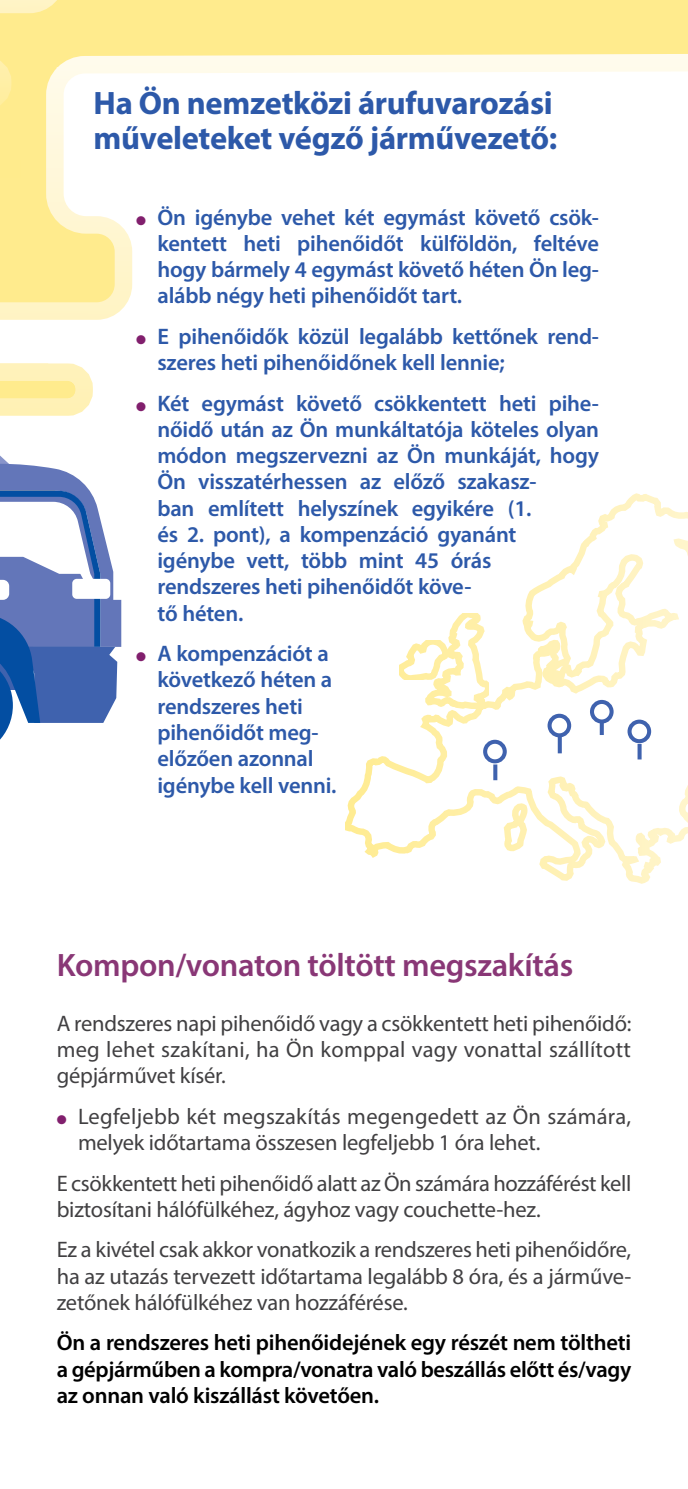
<style>
.page{position:relative;width:688px;height:1489px;background:#fff}
.page>*{position:absolute;margin:0;border:0;box-sizing:border-box;transform-origin:0 0}
.Subtitle-Blue_paragr{font:700 32.5px/35px "Myriad Pro";letter-spacing:-.01em;color:#2d59a9}
.Subtitles_purple{font:600 32.5px "Myriad Pro";letter-spacing:-.01em;color:#893776}
.t1{font:600 22.5px/26.2px "Myriad Pro";letter-spacing:-.01em;color:#2d59a9}
.TEXT{font:22.5px/26.2px "Myriad Pro";letter-spacing:-.01em;color:#414042;text-align:justify}
.TEXT-2{font:600 22.5px/26.2px "Myriad Pro";letter-spacing:-.015em;color:#000;text-align:justify}
.s1{color:#811f6d}
</style>
<div class="page">
<div style="left:0;top:0;width:687px;height:622px;background:#ffeb8d"></div>
<div style="left:121px;top:596px;width:225px;height:51px;background:#fff"></div>
<svg style="left:0;top:54px;width:687px;height:542px;background:#fffdf7"></svg>
<svg style="left:0;top:414px;width:121px;height:326px;background:#9aadd4"></svg>
<svg style="left:0;top:0;width:74px;height:186px"></svg>
<svg style="left:346px;top:463px;width:341px;height:421px"></svg>
<svg style="left:399px;top:613px;width:89px;height:100px"></svg>
<svg style="left:500px;top:802px;width:32px;height:50px"></svg>
<svg style="left:534px;top:637px;width:29px;height:22px"></svg>
<svg style="left:629px;top:721px;width:20px;height:20px"></svg>
<div style="left:627px;top:719px;width:24px;height:24px;border:4px solid #3f62ae;border-radius:50%"></div>
<svg style="left:599px;top:723px;width:4px;height:12px"></svg>
<svg style="left:591px;top:702px;width:20px;height:19px"></svg>
<div style="left:589px;top:700px;width:24px;height:23px;border:4px solid #3f62ae;border-radius:50%"></div>
<div style="left:485px;top:741px;width:19px;height:20px;background:#fff;border-radius:50%"></div>
<div style="left:483px;top:739px;width:23px;height:24px;border:4px solid #3f62ae;border-radius:50%"></div>
<svg style="left:549px;top:715px;width:20px;height:20px"></svg>
<div style="left:547px;top:713px;width:24px;height:24px;border:4px solid #3f62ae;border-radius:50%"></div>
<svg style="left:493px;top:764px;width:4px;height:16px"></svg>
<svg style="left:637px;top:744px;width:4px;height:15px"></svg>
<svg style="left:557px;top:736px;width:4px;height:17px"></svg>
<h2 class="Subtitle-Blue_paragr" style="left:94px;top:84px;width:465px">Ha Ön nemzetközi árufuvarozási műveleteket végző járművezető:</h2>
<p class="t1" style="left:157px;top:203px;width:443px;text-align:justify;text-indent:-21px"><span class="s1">●</span> Ön igénybe vehet két egymást követő csök&shy;kentett heti pihenőidőt külföldön, feltéve hogy bármely 4 egymást követő héten Ön leg&shy;alább négy heti pihenőidőt tart.</p>
<p class="t1" style="left:157px;top:322px;width:443px;text-indent:-21px"><span class="s1">●</span> E pihenőidők közül legalább kettőnek rend&shy;szeres heti pihenőidőnek kell lennie;</p>
<p class="t1" style="left:157px;top:389px;width:443px;text-indent:-21px"><span class="s1">●</span> Két egymást követő csökkentett heti pihe&shy;nőidő után az Ön munkáltatója köteles olyan módon megszervezni az Ön munkáját, hogy Ön visszatérhessen az előző szakasz-<br>ban említett helyszínek egyikére (1.<br>és 2. pont), a kompenzáció gyanánt igénybe vett, több mint 45 órás rendszeres heti pihenőidőt köve-<br>tő héten.</p>
<p class="t1" style="left:157px;top:640px;width:181px;text-indent:-21px"><span class="s1">●</span> A kompenzációt a következő héten a rendszeres heti pihenőidőt meg&shy;előzően azonnal igénybe kell venni.</p>
<h2 class="Subtitles_purple" style="left:57px;top:944px;width:518px">Kompon/vonaton töltött megszakítás</h2>
<p class="TEXT" style="left:57px;top:1009px;width:576px">A rendszeres napi pihenőidő vagy a csökkentett heti pihenőidő: meg lehet szakítani, ha Ön komppal vagy vonattal szállított gépjárművet kísér.</p>
<p class="TEXT" style="left:78px;top:1102px;width:554px;text-indent:-21px"><span class="s1">●</span> Legfeljebb két megszakítás megengedett az Ön számára, melyek időtartama összesen legfeljebb 1 óra lehet.</p>
<p class="TEXT" style="left:57px;top:1169px;width:576px">E csökkentett heti pihenőidő alatt az Ön számára hozzáférést kell biztosítani hálófülkéhez, ágyhoz vagy couchette-hez.</p>
<p class="TEXT" style="left:57px;top:1236px;width:576px">Ez a kivétel csak akkor vonatkozik a rendszeres heti pihenőidőre, ha az utazás tervezett időtartama legalább 8 óra, és a járműve&shy;zetőnek hálófülkéhez van hozzáférése.</p>
<p class="TEXT-2" style="left:57px;top:1328px;width:576px">Ön a rendszeres heti pihenőidejének egy részét nem töltheti a gépjárműben a kompra/vonatra való beszállás előtt és/vagy az onnan való kiszállást követően.</p>
</div>
